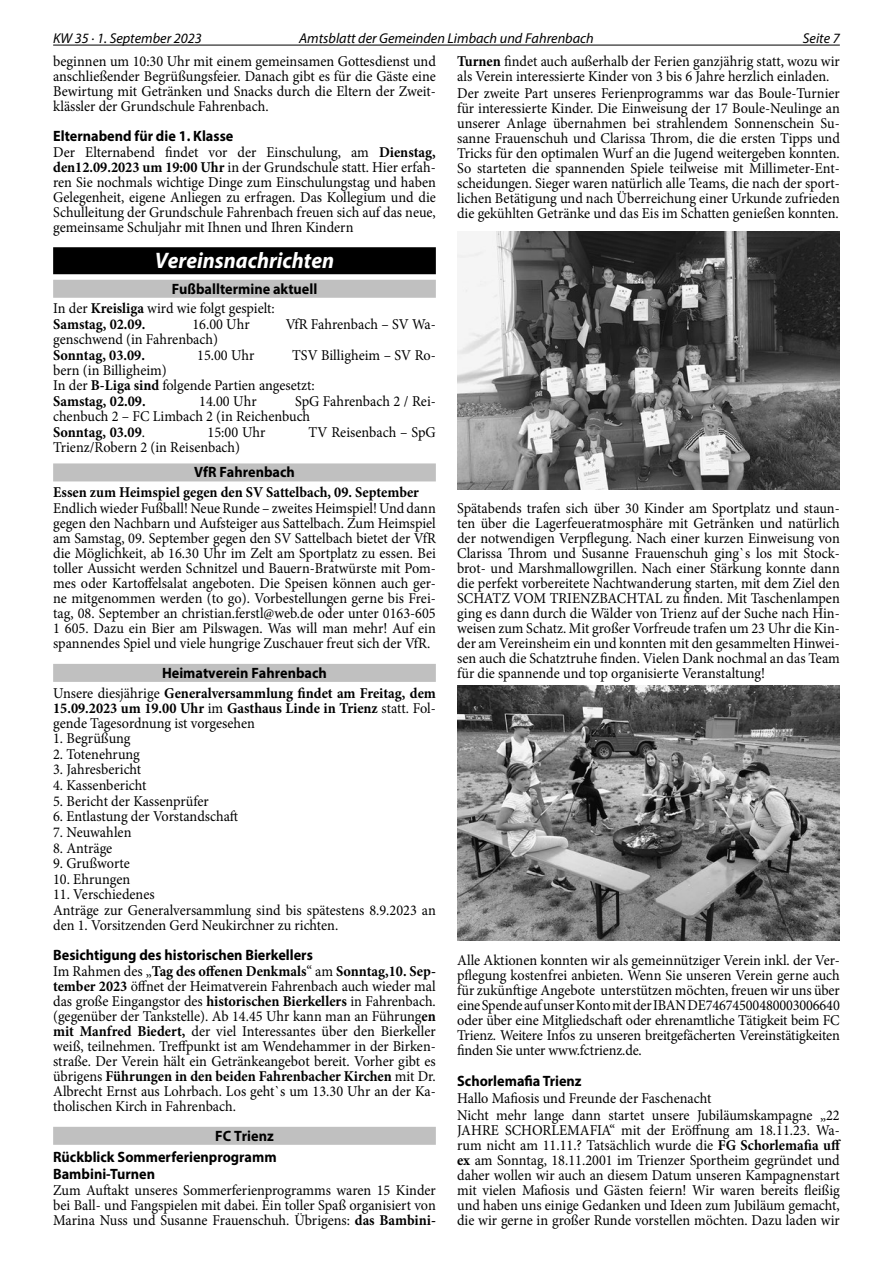
<style>
.page{position:relative;width:893px;height:1263px;background:#fff}
.page>*{position:absolute;margin:0;border:0;box-sizing:border-box;transform-origin:0 0}
.t1{font:italic 700 22.5px "Myriad Pro";color:#fff;scale:.95 1}
.t2{font:15px/15px "Minion Pro";color:#000;text-align:justify;scale:.95 1}
.t3{font:700 15px/15px "Minion Pro";color:#000;text-align:justify;scale:.95 1}
.t4{font:700 15px/21.5px "Myriad Pro";color:#000;text-align:right;scale:.95 1}
.t5{font:italic 14.25px "Myriad Pro";color:#000}
.s1{font-weight:700}
.s2{font-weight:400}
</style>
<div class="page">
<hr style="left:53px;top:45px;width:787px;height:1px;background:#000">
<div style="left:53px;top:247px;width:383px;height:27px;background:#000"></div>
<div style="left:53px;top:280px;width:383px;height:18px;background:#c0c0c0"></div>
<div style="left:53px;top:463px;width:383px;height:18px;background:#c0c0c0"></div>
<div style="left:53px;top:664px;width:383px;height:18px;background:#c0c0c0"></div>
<div style="left:53px;top:1127px;width:383px;height:18px;background:#c0c0c0"></div>
<img style="left:457px;top:231px;width:383px;height:258px">
<img style="left:457px;top:685px;width:383px;height:255px">
<p class="t5" style="left:53px;top:29px;width:150px">KW 35 · 1. September 2023</p>
<p class="t5" style="left:299px;top:29px;width:296px">Amtsblatt der Gemeinden Limbach und Fahrenbach</p>
<p class="t5" style="left:803px;top:29px;width:38px">Seite 7</p>
<p class="t2" style="left:53px;top:54px;width:404px">beginnen um 10:30 Uhr mit einem gemeinsamen Gottesdienst und anschließender Begrüßungsfeier. Danach gibt es für die Gäste eine Bewirtung mit Getränken und Snacks durch die Eltern der Zweit&shy;klässler der Grundschule Fahrenbach.</p>
<p class="t4" style="left:53px;top:125px;width:191px">Elternabend für die 1. Klasse</p>
<p class="t2" style="left:53px;top:144px;width:404px">Der Elternabend findet vor der Einschulung, am <span class="s1">Dienstag, den12.09.2023 um 19:00 Uhr</span> in der Grundschule statt. Hier erfah&shy;ren Sie nochmals wichtige Dinge zum Einschulungstag und haben Gelegenheit, eigene Anliegen zu erfragen. Das Kollegium und die Schulleitung der Grundschule Fahrenbach freuen sich auf das neue, gemeinsame Schuljahr mit Ihnen und Ihren Kindern</p>
<h1 class="t1" style="left:155px;top:246px;width:190px">Vereinsnachrichten</h1>
<p class="t4" style="left:172px;top:277px;width:155px">Fußballtermine aktuell</p>
<p class="t2" style="left:53px;top:301px;width:235px;line-height:15.6px">In der <span class="s1">Kreisliga</span> wird wie folgt gespielt:<br><span class="s1">Samstag, 02.09.</span></p>
<p class="t2" style="left:457px;top:54px;width:404px"><span class="s1">Turnen</span> findet auch außerhalb der Ferien ganzjährig statt, wozu wir als Verein interessierte Kinder von 3 bis 6 Jahre herzlich einladen.</p>
<p class="t2" style="left:457px;top:86px;width:404px">Der zweite Part unseres Ferienprogramms war das Boule-Turnier für interessierte Kinder. Die Einweisung der 17 Boule-Neulinge an unserer Anlage übernahmen bei strahlendem Sonnenschein Su&shy;sanne Frauenschuh und Clarissa Throm, die die ersten Tipps und Tricks für den optimalen Wurf an die Jugend weitergeben konnten.<br>So starteten die spannenden Spiele teilweise mit Millimeter-Ent&shy;scheidungen. Sieger waren natürlich alle Teams, die nach der sport&shy;lichen Betätigung und nach Überreichung einer Urkunde zufrieden die gekühlten Getränke und das Eis im Schatten genießen konnten.</p>
<p class="t2" style="left:192px;top:317px;width:62px">16.00 Uhr</p>
<p class="t2" style="left:286px;top:317px;width:160px">VfR Fahrenbach – SV Wa-</p>
<p class="t2" style="left:53px;top:332px;width:175px">genschwend (in Fahrenbach)</p>
<p class="t3" style="left:53px;top:347px;width:98px">Sonntag, 03.09.</p>
<p class="t2" style="left:197px;top:347px;width:62px">15.00 Uhr</p>
<p class="t2" style="left:292px;top:347px;width:153px">TSV Billigheim – SV Ro-</p>
<p class="t2" style="left:53px;top:362px;width:277px;line-height:15.6px;text-align:left">bern (in Billigheim)<br>In der <span class="s1">B-Liga sind</span> folgende Partien angesetzt:<br><span class="s1">Samstag, 02.09.</span></p>
<p class="t2" style="left:53px;top:394px;width:404px;text-align:left;text-indent:242px">SpG Fahrenbach 2 / Rei&shy;chenbuch 2 – FC Limbach 2 (in Reichenbuch<br><span class="s1">Sonntag, 03.09</span>.</p>
<p class="t2" style="left:199px;top:394px;width:62px">14.00 Uhr</p>
<p class="t2" style="left:208px;top:424px;width:62px">15:00 Uhr</p>
<p class="t2" style="left:308px;top:424px;width:136px">TV Reisenbach – SpG</p>
<p class="t2" style="left:53px;top:439px;width:198px">Trienz/Robern 2 (in Reisenbach)</p>
<p class="t4" style="left:194px;top:461px;width:108px">VfR Fahrenbach</p>
<p class="t3" style="left:53px;top:485px;width:387px">Essen zum Heimspiel gegen den SV Sattelbach, 09. September</p>
<p class="t2" style="left:53px;top:500px;width:404px">Endlich wieder Fußball! Neue Runde – zweites Heimspiel! Und dann gegen den Nachbarn und Aufsteiger aus Sattelbach. Zum Heimspiel am Samstag, 09. September gegen den SV Sattelbach bietet der VfR die Möglichkeit, ab 16.30 Uhr im Zelt am Sportplatz zu essen. Bei toller Aussicht werden Schnitzel und Bauern-Bratwürste mit Pom&shy;mes oder Kartoffelsalat angeboten. Die Speisen können auch ger&shy;ne mitgenommen werden (to go). Vorbestellungen gerne bis Frei&shy;tag, 08. September an christian.ferstl@web.de oder unter 0163-605<br>1 605. Dazu ein Bier am Pilswagen. Was will man mehr! Auf ein spannendes Spiel und viele hungrige Zuschauer freut sich der VfR.</p>
<p class="t4" style="left:162px;top:661px;width:175px">Heimatverein Fahrenbach</p>
<p class="t3" style="left:53px;top:685px;width:404px"><span class="s2">Unsere diesjährige</span> Generalversammlung findet am Freitag, dem 15.09.2023 um 19.00 Uhr <span class="s2">im</span> Gasthaus Linde in Trienz <span class="s2">statt. Fol&shy;gende Tagesordnung ist vorgesehen</span></p>
<p class="t2" style="left:53px;top:731px;width:83px">1. Begrüßung</p>
<p class="t2" style="left:53px;top:746px;width:93px">2. Totenehrung</p>
<p class="t2" style="left:53px;top:762px;width:94px">3. Jahresbericht</p>
<p class="t2" style="left:53px;top:778px;width:100px">4. Kassenbericht</p>
<p class="t2" style="left:53px;top:793px;width:165px">5. Bericht der Kassenprüfer</p>
<p class="t2" style="left:53px;top:809px;width:196px">6. Entlastung der Vorstandschaft</p>
<p class="t2" style="left:53px;top:825px;width:84px">7. Neuwahlen</p>
<p class="t2" style="left:53px;top:840px;width:64px">8. Anträge</p>
<p class="t2" style="left:53px;top:856px;width:82px">9. Grußworte</p>
<p class="t2" style="left:53px;top:872px;width:83px">10. Ehrungen</p>
<p class="t2" style="left:53px;top:887px;width:404px;text-align:left">11. Verschiedenes<br>Anträge zur Generalversammlung sind bis spätestens 8.9.2023 an den 1. Vorsitzenden Gerd Neukirchner zu richten.</p>
<p class="t4" style="left:53px;top:944px;width:275px">Besichtigung des historischen Bierkellers</p>
<p class="t2" style="left:53px;top:963px;width:404px">Im Rahmen des „<span class="s1">Tag des offenen Denkmals</span>“ am <span class="s1">Sonntag,10. Sep&shy;tember 2023</span> öffnet der Heimatverein Fahrenbach auch wieder mal das große Eingangstor des <span class="s1">historischen Bierkellers</span> in Fahrenbach. (gegenüber der Tankstelle). Ab 14.45 Uhr kann man an Führung<span class="s1">en mit Manfred Biedert,</span> der viel Interessantes über den Bierkeller weiß, teilnehmen. Treffpunkt ist am Wendehammer in der Birken&shy;straße. Der Verein hält ein Getränkeangebot bereit. Vorher gibt es übrigens <span class="s1">Führungen in den beiden Fahrenbacher Kirchen</span> mit Dr.<br>Albrecht Ernst aus Lohrbach. Los geht`s um 13.30 Uhr an der Ka&shy;tholischen Kirch in Fahrenbach.</p>
<p class="t4" style="left:53px;top:1124px;width:237px">FC Trienz<br>Rückblick Sommerferienprogramm</p>
<p class="t4" style="left:53px;top:1163px;width:109px">Bambini-Turnen</p>
<p class="t2" style="left:53px;top:1182px;width:404px">Zum Auftakt unseres Sommerferienprogramms waren 15 Kinder bei Ball- und Fangspielen mit dabei. Ein toller Spaß organisiert von Marina Nuss und Susanne Frauenschuh. Übrigens: <span class="s1">das Bambini-</span></p>
<p class="t2" style="left:457px;top:500px;width:404px">Spätabends trafen sich über 30 Kinder am Sportplatz und staun&shy;ten über die Lagerfeueratmosphäre mit Getränken und natürlich der notwendigen Verpflegung. Nach einer kurzen Einweisung von Clarissa Throm und Susanne Frauenschuh ging`s los mit Stock&shy;brot- und Marshmallowgrillen. Nach einer Stärkung konnte dann die perfekt vorbereitete Nachtwanderung starten, mit dem Ziel den SCHATZ VOM TRIENZBACHTAL zu finden. Mit Taschenlampen ging es dann durch die Wälder von Trienz auf der Suche nach Hin&shy;weisen zum Schatz. Mit großer Vorfreude trafen um 23 Uhr die Kin&shy;der am Vereinsheim ein und konnten mit den gesammelten Hinwei&shy;sen auch die Schatztruhe finden. Vielen Dank nochmal an das Team für die spannende und top organisierte Veranstaltung!</p>
<p class="t2" style="left:457px;top:953px;width:404px">Alle Aktionen konnten wir als gemeinnütziger Verein inkl. der Ver&shy;pflegung kostenfrei anbieten. Wenn Sie unseren Verein gerne auch für zukünftige Angebote unterstützen möchten, freuen wir uns über eine Spende auf unser Konto mit der IBAN DE74674500480003006640 oder über eine Mitgliedschaft oder ehrenamtliche Tätigkeit beim FC Trienz. Weitere Infos zu unseren breitgefächerten Vereinstätigkeiten finden Sie unter www.fctrienz.de.</p>
<p class="t4" style="left:457px;top:1070px;width:133px">Schorlemafia Trienz</p>
<p class="t2" style="left:457px;top:1090px;width:404px;line-height:16.8px">Hallo Mafiosis und Freunde der Faschenacht<br>Nicht mehr lange dann startet unsere Jubiläumskampagne „22</p>
<p class="t2" style="left:457px;top:1122px;width:405px">JAHRE SCHORLEMAFIA“ mit der Eröffnung am 18.11.23. Wa&shy;rum nicht am 11.11.? Tatsächlich wurde die <span class="s1">FG Schorlemafia uff ex</span> am Sonntag, 18.11.2001 im Trienzer Sportheim gegründet und daher wollen wir auch an diesem Datum unseren Kampagnenstart mit vielen Mafiosis und Gästen feiern! Wir waren bereits fleißig und haben uns einige Gedanken und Ideen zum Jubiläum gemacht, die wir gerne in großer Runde vorstellen möchten. Dazu laden wir</p>
</div>
